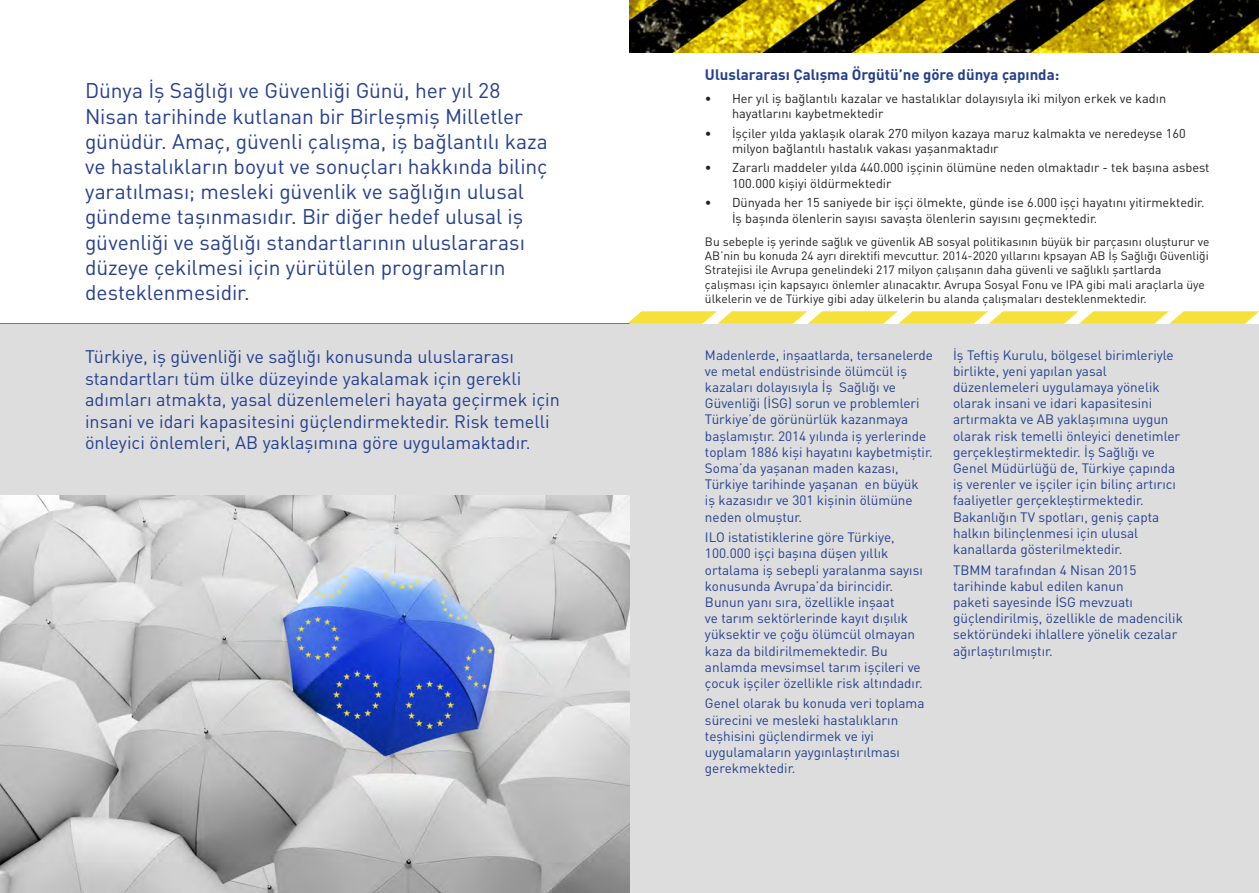
<style>
.page{position:relative;width:1259px;height:893px;background:#fff}
.page>*{position:absolute;margin:0;border:0;box-sizing:border-box;transform-origin:0 0}
.t1{font:21px/25.2px "DIN Pro";letter-spacing:-.005em;color:#253f8e}
.t2{font:18px/21.6px "DIN Pro";color:#253f8e}
.t3{font:700 15px "DIN Pro";color:#253f8e}
.t4{font:13.5px/16.2px "DIN Pro";color:#253f8e}
.t5{font:12.75px/15.3px "DIN Pro";color:#231f20}
.t6{font:12px/14.4px "DIN Pro";color:#231f20}
</style>
<div class="page">
<img style="left:629px;top:0;width:630px;height:52px">
<svg style="left:628px;top:311px;width:631px;height:13px;background:#f7e65f"></svg>
<hr style="left:0;top:323px;width:629px;height:1px;background:#653e8d">
<div style="left:0;top:324px;width:629px;height:539px;background:#ddd"></div>
<div style="left:629px;top:324px;width:630px;height:569px;background:#ddd"></div>
<img style="left:0;top:495px;width:629px;height:398px">
<p class="t1" style="left:85px;top:77px;width:464px">Dünya İş Sağlığı ve Güvenliği Günü, her yıl 28<br>Nisan tarihinde kutlanan bir Birleşmiş Milletler günüdür. Amaç, güvenli çalışma, iş bağlantılı kaza ve hastalıkların boyut ve sonuçları hakkında bilinç yaratılması; mesleki güvenlik ve sağlığın ulusal gündeme taşınmasıdır. Bir diğer hedef ulusal iş güvenliği ve sağlığı standartlarının uluslararası düzeye çekilmesi için yürütülen programların desteklenmesidir.</p>
<p class="t2" style="left:85px;top:345px;width:476px">Türkiye, iş güvenliği ve sağlığı konusunda uluslararası standartları tüm ülke düzeyinde yakalamak için gerekli adımları atmakta, yasal düzenlemeleri hayata geçirmek için insani ve idari kapasitesini güçlendirmektedir. Risk temelli önleyici önlemleri, AB yaklaşımına göre uygulamaktadır.</p>
<p class="t3" style="left:705px;top:64px;width:356px">Uluslararası Çalışma Örgütü’ne göre dünya çapında:</p>
<p class="t5" style="left:732px;top:90px;width:436px;text-indent:-27px">• Her yıl iş bağlantılı kazalar ve hastalıklar dolayısıyla iki milyon erkek ve kadın hayatlarını kaybetmektedir</p>
<p class="t5" style="left:732px;top:125px;width:455px;text-indent:-27px">• İşçiler yılda yaklaşık olarak 270 milyon kazaya maruz kalmakta ve neredeyse 160 milyon bağlantılı hastalık vakası yaşanmaktadır</p>
<p class="t5" style="left:732px;top:160px;width:479px;text-indent:-27px">• Zararlı maddeler yılda 440.000 işçinin ölümüne neden olmaktadır - tek başına asbest<br>100.000 kişiyi öldürmektedir</p>
<p class="t5" style="left:732px;top:195px;width:474px;text-indent:-27px">• Dünyada her 15 saniyede bir işçi ölmekte, günde ise 6.000 işçi hayatını yitirmektedir.<br>İş başında ölenlerin sayısı savaşta ölenlerin sayısını geçmektedir.</p>
<p class="t6" style="left:705px;top:233px;width:506px">Bu sebeple iş yerinde sağlık ve güvenlik AB sosyal politikasının büyük bir parçasını oluşturur ve AB’nin bu konuda 24 ayrı direktifi mevcuttur. 2014-2020 yıllarını kpsayan AB İş Sağlığı Güvenliği Stratejisi ile Avrupa genelindeki 217 milyon çalışanın daha güvenli ve sağlıklı şartlarda çalışması için kapsayıcı önlemler alınacaktır. Avrupa Sosyal Fonu ve IPA gibi mali araçlarla üye ülkelerin ve de Türkiye gibi aday ülkelerin bu alanda çalışmaları desteklenmektedir.</p>
<p class="t4" style="left:705px;top:346px;width:229px">Madenlerde, inşaatlarda, tersanelerde ve metal endüstrisinde ölümcül iş kazaları dolayısıyla İş   Sağlığı ve Güvenliği (İSG) sorun ve problemleri Türkiye’de görünürlük kazanmaya başlamıştır. 2014 yılında iş yerlerinde toplam 1886 kişi hayatını kaybetmiştir.<br>Soma’da yaşanan maden kazası, Türkiye tarihinde yaşanan   en büyük<br>iş kazasıdır ve 301 kişinin ölümüne neden olmuştur.</p>
<p class="t4" style="left:705px;top:529px;width:219px">ILO istatistiklerine göre Türkiye, 100.000 işçi başına düşen yıllık ortalama iş sebepli yaralanma sayısı konusunda Avrupa’da birincidir.<br>Bunun yanı sıra, özellikle inşaat<br>ve tarım sektörlerinde kayıt dışılık yüksektir ve çoğu ölümcül olmayan kaza da bildirilmemektedir. Bu anlamda mevsimsel tarım işçileri ve çocuk işçiler özellikle risk altındadır.</p>
<p class="t4" style="left:705px;top:695px;width:221px">Genel olarak bu konuda veri toplama sürecini ve mesleki hastalıkların teşhisini güçlendirmek ve iyi uygulamaların yaygınlaştırılması gerekmektedir.</p>
<p class="t4" style="left:953px;top:346px;width:229px">İş Teftiş Kurulu, bölgesel birimleriyle birlikte, yeni yapılan yasal düzenlemeleri uygulamaya yönelik olarak insani ve idari kapasitesini artırmakta ve AB yaklaşımına uygun olarak risk temelli önleyici denetimler gerçekleştirmektedir. İş Sağlığı ve Genel Müdürlüğü de, Türkiye çapında iş verenler ve işçiler için bilinç artırıcı faaliyetler gerçekleştirmektedir.<br>Bakanlığın TV spotları, geniş çapta halkın bilinçlenmesi için ulusal kanallarda gösterilmektedir.</p>
<p class="t4" style="left:953px;top:561px;width:231px">TBMM tarafından 4 Nisan 2015 tarihinde kabul edilen kanun<br>paketi sayesinde İSG mevzuatı güçlendirilmiş, özellikle de madencilik sektöründeki ihlallere yönelik cezalar ağırlaştırılmıştır.</p>
</div>
